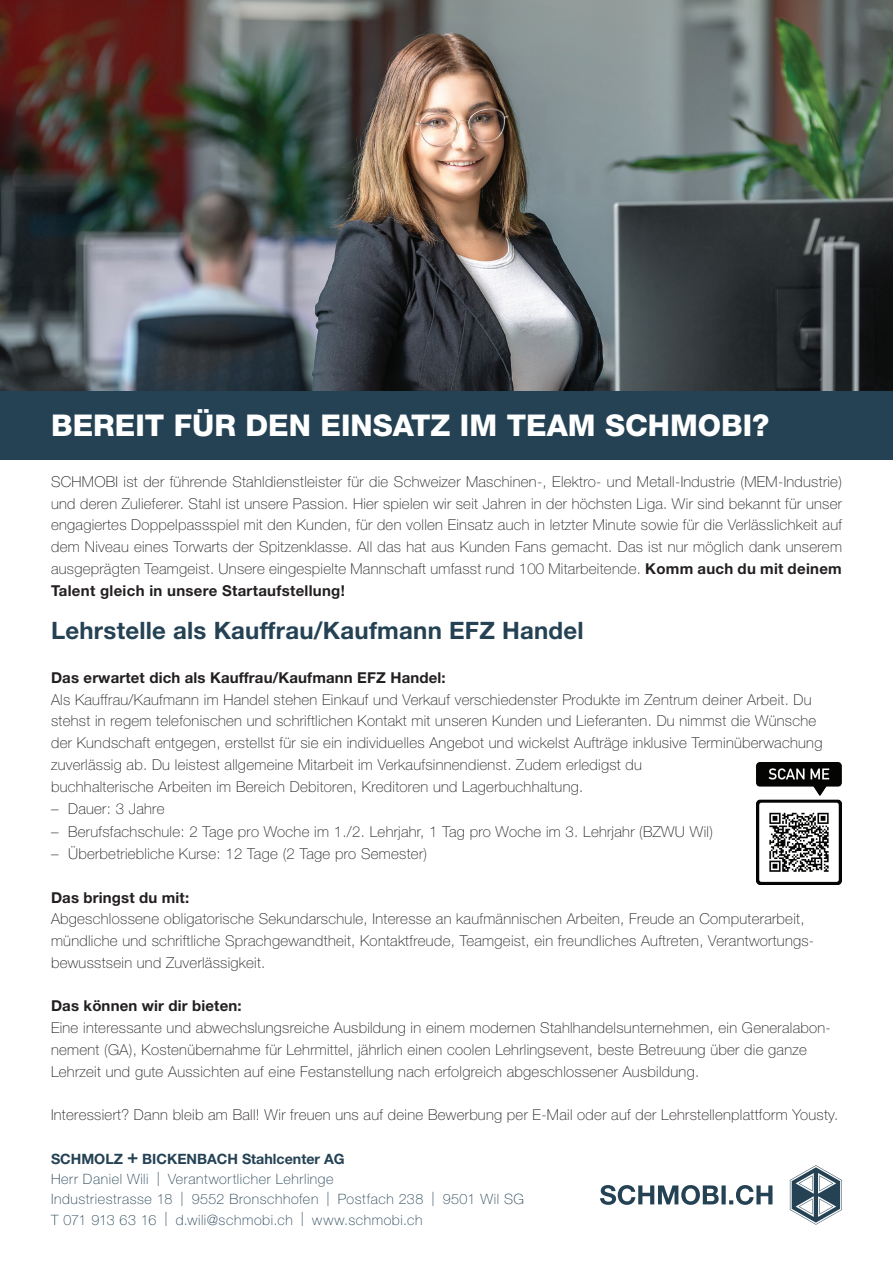
<style>
.page{position:relative;width:893px;height:1263px;background:#fff}
.page>*{position:absolute;margin:0;border:0;box-sizing:border-box;transform-origin:0 0}
.t1{font:800 30px "Helvetica Neue LT Std";color:#fff}
.t2{font:700 24px "Helvetica Neue LT Std";letter-spacing:.01em;color:#244254}
.t3{font:100 15px/21.8px "Helvetica Neue LT Std";letter-spacing:.02em;color:#231f20}
.t4{font:700 15px "Helvetica Neue LT Std";letter-spacing:.01em;color:#231f20}
.t5{font:100 14.25px/20.2px "Helvetica Neue LT Std";letter-spacing:.04em;color:#244254}
.s1{font-weight:700}
.s2{font-weight:700;font-size:18.75px}
</style>
<div class="page">
<svg style="left:790px;top:1165px;width:52px;height:60px"></svg>
<svg style="left:600px;top:1185px;width:172px;height:20px"></svg>
<img style="left:757px;top:762px;width:85px;height:122px">
<img style="left:0;top:0;width:893px;height:391px">
<div style="left:0;top:391px;width:893px;height:68px;background:#244254"></div>
<h1 class="t1" style="left:51px;top:407px;width:720px">BEREIT FÜR DEN EINSATZ IM TEAM SCHMOBI?</h1>
<p class="t3" style="left:51px;top:471px;width:792px;text-align:justify">SCHMOBI ist der führende Stahldienstleister für die Schweizer Maschinen-, Elektro- und Metall-Industrie (MEM-Industrie) und deren Zulieferer. Stahl ist unsere Passion. Hier spielen wir seit Jahren in der höchsten Liga. Wir sind bekannt für unser engagiertes Doppelpassspiel mit den Kunden, für den vollen Einsatz auch in letzter Minute sowie für die Verlässlichkeit auf dem Niveau eines Torwarts der Spitzenklasse. All das hat aus Kunden Fans gemacht. Das ist nur möglich dank unserem ausgeprägten Teamgeist. Unsere eingespielte Mannschaft umfasst rund 100 Mitarbeitende. <span class="s1">Komm auch du mit deinem Talent gleich in unsere Startaufstellung!</span></p>
<h2 class="t2" style="left:51px;top:616px;width:534px">Lehrstelle als Kauffrau/Kaufmann EFZ Handel</h2>
<p class="t4" style="left:51px;top:668px;width:396px">Das erwartet dich als Kauffrau/Kaufmann EFZ Handel:</p>
<p class="t3" style="left:51px;top:688px;width:773px">Als Kauffrau/Kaufmann im Handel stehen Einkauf und Verkauf verschiedenster Produkte im Zentrum deiner Arbeit. Du stehst in regem telefonischen und schriftlichen Kontakt mit unseren Kunden und Lieferanten. Du nimmst die Wünsche der Kundschaft entgegen, erstellst für sie ein individuelles Angebot und wickelst Aufträge inklusive Terminüberwachung zuverlässig ab. Du leistest allgemeine Mitarbeit im Verkaufsinnendienst. Zudem erledigst du<br>buchhalterische Arbeiten im Bereich Debitoren, Kreditoren und Lagerbuchhaltung.</p>
<p class="t3" style="left:51px;top:798px;width:115px">– Dauer: 3 Jahre</p>
<p class="t3" style="left:51px;top:820px;width:663px">– Berufsfachschule: 2 Tage pro Woche im 1./2. Lehrjahr, 1 Tag pro Woche im 3. Lehrjahr (BZWU Wil)</p>
<p class="t3" style="left:51px;top:843px;width:378px">– Überbetriebliche Kurse: 12 Tage (2 Tage pro Semester)</p>
<p class="t4" style="left:51px;top:888px;width:140px">Das bringst du mit:</p>
<p class="t3" style="left:51px;top:908px;width:765px">Abgeschlossene obligatorische Sekundarschule, Interesse an kaufmännischen Arbeiten, Freude an Computerarbeit, mündliche und schriftliche Sprachgewandtheit, Kontaktfreude, Teamgeist, ein freundliches Auftreten, Verantwortungs&shy;bewusstsein und Zuverlässigkeit.</p>
<p class="t4" style="left:51px;top:997px;width:192px">Das können wir dir bieten:</p>
<p class="t3" style="left:51px;top:1017px;width:781px">Eine interessante und abwechslungsreiche Ausbildung in einem modernen Stahlhandelsunternehmen, ein Generalabon&shy;nement (GA), Kostenübernahme für Lehrmittel, jährlich einen coolen Lehrlingsevent, beste Betreuung über die ganze<br>Lehrzeit und gute Aussichten auf eine Festanstellung nach erfolgreich abgeschlossener Ausbildung.</p>
<p class="t3" style="left:51px;top:1104px;width:789px">Interessiert? Dann bleib am Ball! Wir freuen uns auf deine Bewerbung per E-Mail oder auf der Lehrstellenplattform Yousty.</p>
<p class="t5" style="left:51px;top:1149px;width:474px"><span class="s1">SCHMOLZ</span> <span class="s2">+</span> <span class="s1">BICKENBACH Stahlcenter AG<br></span>Herr Daniel Wili | Verantwortlicher Lehrlinge<br>Industriestrasse 18 | 9552 Bronschhofen | Postfach 238 | 9501 Wil SG T 071 913 63 16 | d.wili@schmobi.ch | www.schmobi.ch</p>
</div>
